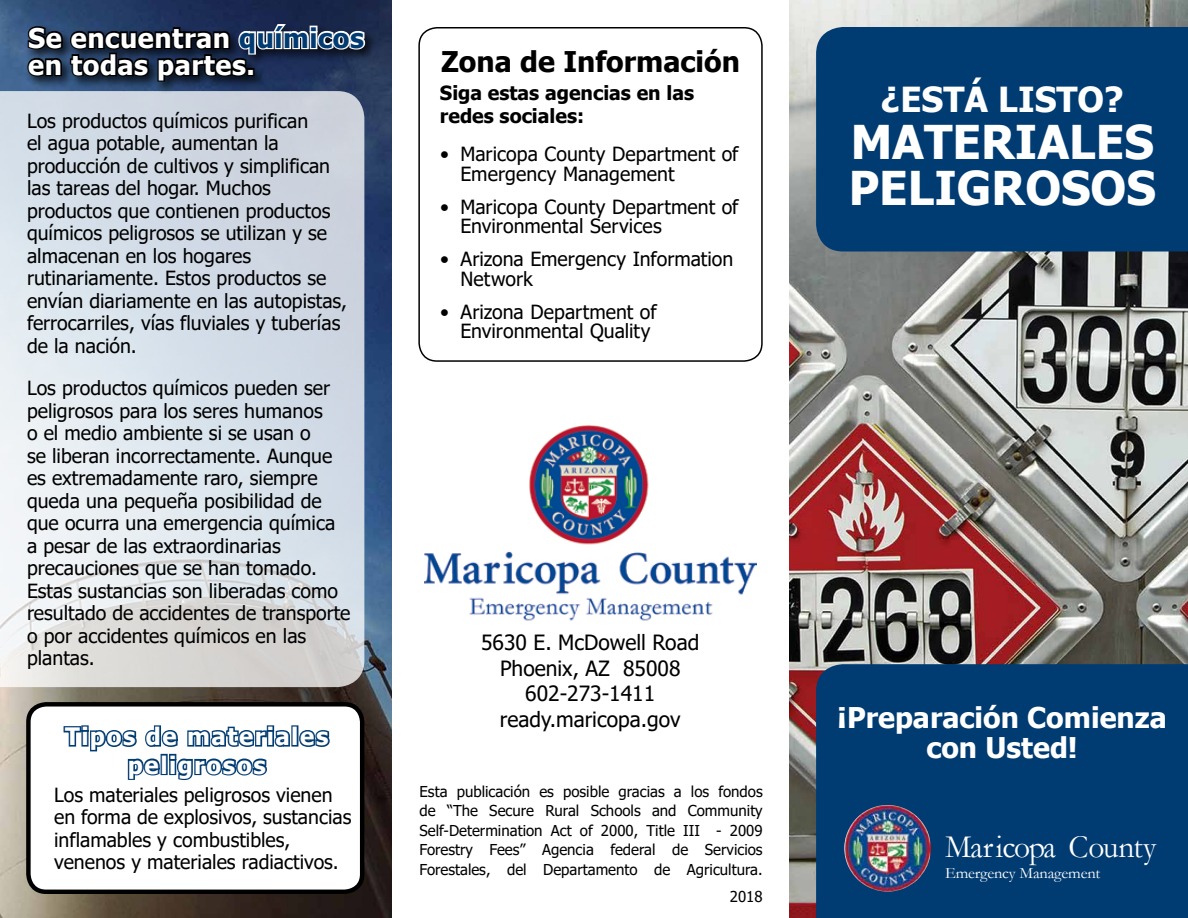
<style>
.page{position:relative;width:1188px;height:918px;background:#fff}
.page>*{position:absolute;margin:0;border:0;box-sizing:border-box;transform-origin:0 0}
.t1{font:700 46.5px/46.5px "Tahoma";color:#fff}
.t2{font:700 34.5px "Tahoma";color:#fff}
.t3{font:32.7px "Garamond";letter-spacing:-.025em;color:#fff;scale:.96 1}
.t4{font:700 28.5px/30px "Tahoma";color:#fff;text-align:center}
.t5{font:700 28.5px "Tahoma";color:#000}
.t6{font:700 27px/27px "Tahoma";letter-spacing:.02em;color:#fff}
.t7{font:700 24px/28.5px "Tahoma";letter-spacing:.07em;color:#fff;text-align:center}
.t8{font:21px/25.5px "Tahoma";color:#000;text-align:center}
.t9{font:19.5px/22.5px "Tahoma";color:#000}
.t10{font:700 19.5px/23.4px "Tahoma";color:#000}
.t11{font:15.75px "Garamond";letter-spacing:-.01em;color:#fff;scale:1.04 1}
.t12{font:15px/19.5px "Tahoma";color:#000;text-align:justify}
.s1{color:#003b71}
</style>
<div class="page">
<img style="left:790px;top:0;width:398px;height:918px">
<img style="left:0;top:0;width:391px;height:918px">
<div style="left:816px;top:664px;width:372px;height:254px;background:#003b71"></div>
<div style="left:816px;top:27px;width:372px;height:225px;background:#003b71"></div>
<img style="left:844px;top:805px;width:87px;height:87px">
<svg style="left:0;top:91px;width:364px;height:596px;background:#d8dfe6"></svg>
<div style="left:24px;top:21px;width:353px;height:74px;background:#000;opacity:.75"></div>
<svg style="left:25px;top:21px;width:343px;height:62px;background:#283348"></svg>
<div style="left:247px;top:68px;width:7px;height:8px;border:3px solid #000"></div>
<div style="left:418px;top:27px;width:345px;height:335px;border:2px solid #000;border-radius:18px"></div>
<img style="left:424px;top:425px;width:332px;height:196px">
<div style="left:28px;top:704px;width:334px;height:188px;background:#fff;border-radius:18px"></div>
<div style="left:26px;top:702px;width:338px;height:192px;border:4px solid #000;border-radius:18px"></div>
<svg style="left:63px;top:726px;width:18px;height:21px"></svg>
<div style="left:81px;top:730px;width:8px;height:17px;border:3px solid #003b71"></div>
<div style="left:81px;top:725px;width:8px;height:7px;border:3px solid #003b71"></div>
<div style="left:291px;top:725px;width:7px;height:22px;border:3px solid #003b71"></div>
<svg style="left:297px;top:728px;width:33px;height:19px"></svg>
<svg style="left:90px;top:725px;width:200px;height:55px"></svg>
<h3 class="t6" style="left:28px;top:25px;width:337px">Se encuentran <span class="s1">químicos </span>en todas partes.</h3>
<p class="t9" style="left:27px;top:110px;width:322px">Los productos químicos purifican<br>el agua potable, aumentan la producción de cultivos y simplifican las tareas del hogar. Muchos productos que contienen productos químicos peligrosos se utilizan y se almacenan en los hogares rutinariamente. Estos productos se envían diariamente en las autopistas, ferrocarriles, vías fluviales y tuberías de la nación.</p>
<p class="t9" style="left:27px;top:378px;width:325px">Los productos químicos pueden ser peligrosos para los seres humanos<br>o el medio ambiente si se usan o<br>se liberan incorrectamente. Aunque es extremadamente raro, siempre queda una pequeña posibilidad de que ocurra una emergencia química<br>a pesar de las extraordinarias precauciones que se han tomado.<br>Estas sustancias son liberadas como resultado de accidentes de transporte o por accidentes químicos en las plantas.</p>
<p class="t7" style="left:65px;top:723px;width:265px">Tipos de materiales peligrosos</p>
<p class="t9" style="left:54px;top:785px;width:299px">Los materiales peligrosos vienen en forma de explosivos, sustancias inflamables y combustibles, venenos y materiales radiactivos.</p>
<h3 class="t5" style="left:441px;top:42px;width:300px">Zona de Información</h3>
<p class="t10" style="left:440px;top:82px;width:256px">Siga estas agencias en las redes sociales:</p>
<p class="t9" style="left:461px;top:146px;width:279px;line-height:19.5px;text-indent:-20px">• Maricopa County Department of<br>Emergency Management</p>
<p class="t9" style="left:461px;top:198px;width:279px;line-height:19.5px;text-indent:-20px">• Maricopa County Department of<br>Environmental Services</p>
<p class="t9" style="left:461px;top:251px;width:275px;line-height:19.5px;text-indent:-20px">• Arizona Emergency Information<br>Network</p>
<p class="t9" style="left:461px;top:303px;width:198px;line-height:19.5px;text-indent:-20px">• Arizona Department of<br>Environmental Quality</p>
<p class="t8" style="left:481px;top:631px;width:220px">5630 E. McDowell Road<br>Phoenix, AZ 85008<br>602-273-1411 ready.maricopa.gov</p>
<p class="t12" style="left:420px;top:782px;width:345px">Esta publicación es posible gracias a los fondos de “The Secure Rural Schools and Community Self-Determination Act of 2000, Title III - 2009<br>Forestry Fees” Agencia federal de Servicios Forestales, del Departamento de Agricultura.</p>
<p class="t12" style="left:730px;top:888px;width:34px">2018</p>
<h2 class="t2" style="left:881px;top:75px;width:244px">¿ESTÁ LISTO?</h2>
<h1 class="t1" style="left:849px;top:121px;width:309px">MATERIALES<br>PELIGROSOS</h1>
<h3 class="t4" style="left:837px;top:703px;width:331px">¡Preparación Comienza con Usted!</h3>
<h3 class="t3" style="left:945px;top:825px;width:221px">Maricopa County</h3>
<p class="t11" style="left:945px;top:862px;width:151px">Emergency Management</p>
</div>
